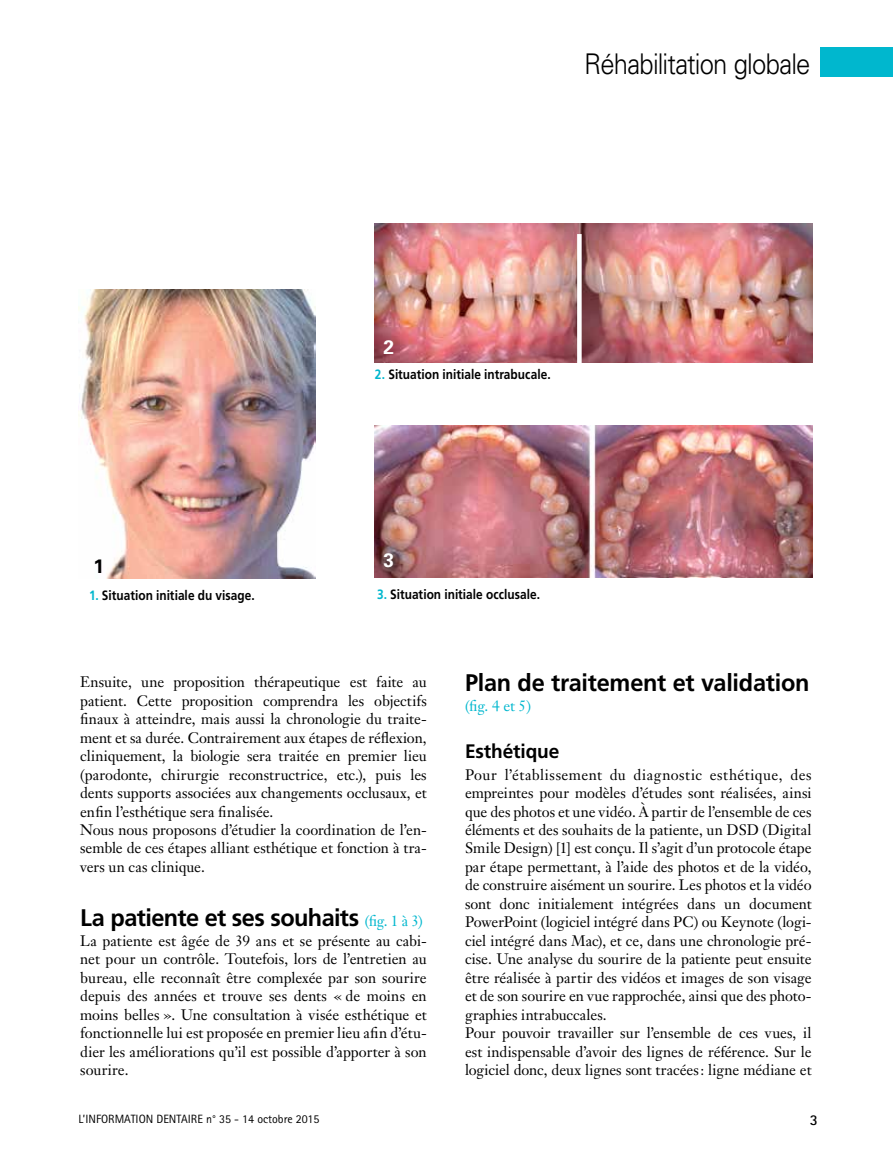
<style>
.page{position:relative;width:893px;height:1149px;background:#fff}
.page>*{position:absolute;margin:0;border:0;box-sizing:border-box;transform-origin:0 0}
.t1{font:300 28.5px "Univers";letter-spacing:-.03em;color:#000;scale:.9 1}
.t2{font:700 24px "Frutiger";letter-spacing:-.015em;color:#000}
.t3{font:700 19.5px "Frutiger";letter-spacing:-.005em;color:#000}
.t4{font:700 19.5px "Univers";color:#fff}
.t5{font:700 19.5px "Univers";color:#000}
.t6{font:15px/18.5px "Janson Text";color:#000}
.t7{font:15px "Janson Text";color:#00b7ce}
.t8{font:700 15px "Rotis Sans Serif";color:#000}
.t9{font:700 13.5px "Frutiger";letter-spacing:.005em;color:#000;scale:.88 1}
.t10{font:12px "Rotis Sans Serif";color:#000}
.s1{color:#00b7ce}
.s2{font-family:"Janson Text";font-weight:400;font-size:15px;color:#00b7ce}
</style>
<div class="page">
<div style="left:821px;top:47px;width:72px;height:30px;background:#00b7ce"></div>
<img style="left:375px;top:425px;width:437px;height:152px">
<img style="left:375px;top:223px;width:437px;height:139px">
<img style="left:78px;top:289px;width:237px;height:289px">
<div style="left:577px;top:234px;width:5px;height:153px;background:#fff"></div>
<h3 class="t5" style="left:94px;top:554px;width:12px">1</h3>
<p class="t9" style="left:89px;top:587px;width:190px"><span class="s1">1.</span> Situation initiale du visage.</p>
<h1 class="t1" style="left:584px;top:46px;width:253px">Réhabilitation globale</h1>
<h3 class="t4" style="left:383px;top:335px;width:12px">2</h3>
<p class="t9" style="left:375px;top:366px;width:201px"><span class="s1">2.</span> Situation initiale intrabucale.</p>
<h3 class="t4" style="left:383px;top:548px;width:12px">3</h3>
<p class="t9" style="left:377px;top:586px;width:187px"><span class="s1">3.</span> Situation initiale occlusale.</p>
<p class="t6" style="left:80px;top:672px;width:348px">Ensuite, une proposition thérapeutique est faite au patient. Cette proposition comprendra les objectifs finaux à atteindre, mais aussi la chronologie du traite&shy;ment et sa durée. Contrairement aux étapes de réflexion, cliniquement, la biologie sera traitée en premier lieu (parodonte, chirurgie reconstructrice, etc.), puis les dents supports associées aux changements occlusaux, et enfin l’esthétique sera finalisée.<br>Nous nous proposons d’étudier la coordination de l’en&shy;semble de ces étapes alliant esthétique et fonction à tra&shy;vers un cas clinique.</p>
<h2 class="t2" style="left:80px;top:903px;width:344px">La patiente et ses souhaits <span class="s2">(fig. 1 à 3)</span></h2>
<p class="t6" style="left:80px;top:930px;width:348px;text-align:justify">La patiente est âgée de 39 ans et se présente au cabi&shy;net pour un contrôle. Toutefois, lors de l’entretien au bureau, elle reconnaît être complexée par son sourire depuis des années et trouve ses dents « de moins en moins belles ». Une consultation à visée esthétique et fonctionnelle lui est proposée en premier lieu afin d’étu&shy;dier les améliorations qu’il est possible d’apporter à son sourire.</p>
<h2 class="t2" style="left:465px;top:668px;width:346px">Plan de traitement et validation</h2>
<p class="t7" style="left:465px;top:695px;width:67px">(fig. 4 et 5)</p>
<h3 class="t3" style="left:465px;top:739px;width:96px">Esthétique</h3>
<p class="t6" style="left:465px;top:764px;width:348px">Pour l’établissement du diagnostic esthétique, des empreintes pour modèles d’études sont réalisées, ainsi que des photos et une vidéo. À partir de l’ensemble de ces éléments et des souhaits de la patiente, un DSD (Digital Smile Design) [1] est conçu. Il s’agit d’un protocole étape par étape permettant, à l’aide des photos et de la vidéo, de construire aisément un sourire. Les photos et la vidéo sont donc initialement intégrées dans un document PowerPoint (logiciel intégré dans PC) ou Keynote (logi&shy;ciel intégré dans Mac), et ce, dans une chronologie pré&shy;cise. Une analyse du sourire de la patiente peut ensuite être réalisée à partir des vidéos et images de son visage et de son sourire en vue rapprochée, ainsi que des photo&shy;graphies intrabuccales.<br>Pour pouvoir travailler sur l’ensemble de ces vues, il est indispensable d’avoir des lignes de référence. Sur le logiciel donc, deux lignes sont tracées: ligne médiane et</p>
<p class="t10" style="left:78px;top:1111px;width:243px">L’INFORMATION DENTAIRE n° 35 - 14 octobre 2015</p>
<p class="t8" style="left:810px;top:1110px;width:10px">3</p>
</div>
